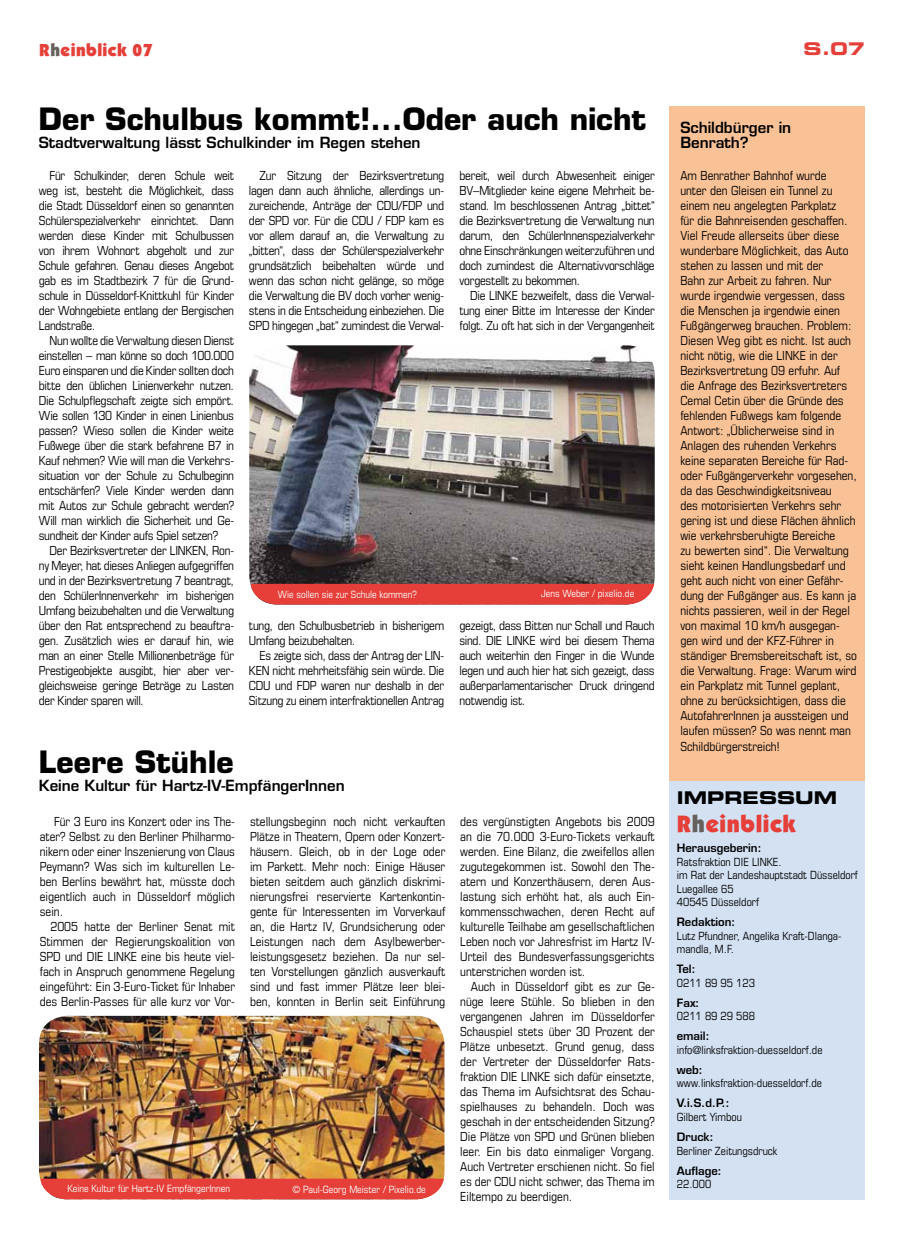
<style>
.page{position:relative;width:904px;height:1241px;background:#fff}
.page>*{position:absolute;margin:0;border:0;box-sizing:border-box;transform-origin:0 0}
.t1{font:700 30px "Eurostile LT";color:#000}
.t2{font:23.75px "Itc Kabel Ultra";letter-spacing:.025em;color:#e63f39}
.t3{font:17.5px "Itc Kabel Ultra";letter-spacing:.025em;color:#e63f39}
.t4{font:17.5px "Eurostile LT Bold Extended Two";color:#000}
.t5{font:17.5px "Eurostile LT Bold Extended Two";color:#e63f39}
.t6{font:600 15px/15px "Eurostile LT";color:#000}
.t7{font:condensed 12.5px/15px "Eurostile LT";color:#000;text-align:justify}
.t8{font:condensed 12.5px/15px "Eurostile LT";letter-spacing:-.02em;color:#000}
.t9{font:condensed 11.25px/13.5px "Eurostile LT";color:#000}
.t10{font:600 11.25px "Eurostile LT";color:#000}
.t11{font:condensed 10px "Eurostile LT";color:#fff}
.s1{color:#66605c}
</style>
<div class="page">
<div style="left:669px;top:780px;width:196px;height:419px;background:#d3e1f3"></div>
<div style="left:669px;top:106px;width:195px;height:674px;background:#f8c196"></div>
<img style="left:249px;top:345px;width:405px;height:241px">
<svg style="left:251px;top:583px;width:403px;height:21px;background:#e0443e"></svg>
<img style="left:39px;top:1015px;width:405px;height:163px">
<svg style="left:40px;top:1178px;width:404px;height:21px;background:#e4463f"></svg>
<h3 class="t3" style="left:39px;top:39px;width:115px">R<span class="s1">h</span>einblick 07</h3>
<h3 class="t5" style="left:803px;top:37px;width:63px">S.07</h3>
<h1 class="t1" style="left:39px;top:100px;width:608px">Der Schulbus kommt!...Oder auch nicht</h1>
<p class="t6" style="left:39px;top:135px;width:383px">Stadtverwaltung lässt Schulkinder im Regen stehen</p>
<p class="t7" style="left:39px;top:168px;width:197px;text-indent:11px">Für Schulkinder, deren Schule weit weg ist, besteht die Möglichkeit, dass die Stadt Düsseldorf einen so genannten Schülerspezialverkehr einrichtet. Dann werden diese Kinder mit Schulbussen von ihrem Wohnort abgeholt und zur Schule gefahren. Genau dieses Angebot gab es im Stadtbezirk 7 für die Grund&shy;schule in Düsseldorf-Knittkuhl für Kinder der Wohngebiete entlang der Bergischen Landstraße.</p>
<p class="t7" style="left:39px;top:333px;width:197px;text-indent:11px">Nun wollte die Verwaltung diesen Dienst einstellen – man könne so doch 100.000<br>Euro einsparen und die Kinder sollten doch bitte den üblichen Linienverkehr nutzen.<br>Die Schulpflegschaft zeigte sich empört.<br>Wie sollen 130 Kinder in einen Linienbus passen? Wieso sollen die Kinder weite Fußwege über die stark befahrene B7 in Kauf nehmen? Wie will man die Verkehrs&shy;situation vor der Schule zu Schulbeginn entschärfen? Viele Kinder werden dann mit Autos zur Schule gebracht werden?<br>Will man wirklich die Sicherheit und Ge&shy;sundheit der Kinder aufs Spiel setzen?</p>
<p class="t7" style="left:39px;top:543px;width:197px;text-indent:11px">Der Bezirksvertreter der LINKEN, Ron&shy;ny Meyer, hat dieses Anliegen aufgegriffen und in der Bezirksvertretung 7 beantragt, den SchülerInnenverkehr im bisherigen Umfang beizubehalten und die Verwaltung über den Rat entsprechend zu beauftra&shy;gen. Zusätzlich wies er darauf hin, wie man an einer Stelle Millionenbeträge für Prestigeobjekte ausgibt, hier aber ver&shy;gleichsweise geringe Beträge zu Lasten der Kinder sparen will.</p>
<p class="t7" style="left:249px;top:168px;width:197px;text-indent:11px">Zur Sitzung der Bezirksvertretung lagen dann auch ähnliche, allerdings un&shy;zureichende, Anträge der CDU/FDP und der SPD vor. Für die CDU / FDP kam es vor allem darauf an, die Verwaltung zu „bitten“, dass der Schülerspezialverkehr grundsätzlich beibehalten würde und wenn das schon nicht gelänge, so möge die Verwaltung die BV doch vorher wenig&shy;stens in die Entscheidung einbeziehen. Die SPD hingegen „bat“ zumindest die Verwal-</p>
<p class="t7" style="left:459px;top:168px;width:197px">bereit, weil durch Abwesenheit einiger BV–Mitglieder keine eigene Mehrheit be&shy;stand. Im beschlossenen Antrag „bittet“ die Bezirksvertretung die Verwaltung nun darum, den SchülerInnenspezialverkehr ohne Einschränkungen weiterzuführen und doch zumindest die Alternativvorschläge vorgestellt zu bekommen.</p>
<p class="t7" style="left:459px;top:288px;width:197px;text-indent:11px">Die LINKE bezweifelt, dass die Verwal&shy;tung einer Bitte im Interesse der Kinder folgt. Zu oft hat sich in der Vergangenheit</p>
<p class="t11" style="left:278px;top:588px;width:140px">Wie sollen sie zur Schule kommen?</p>
<p class="t11" style="left:541px;top:587px;width:95px">Jens Weber / pixelio.de</p>
<p class="t7" style="left:459px;top:618px;width:197px">gezeigt, dass Bitten nur Schall und Rauch sind. DIE LINKE wird bei diesem Thema auch weiterhin den Finger in die Wunde legen und auch hier hat sich gezeigt, dass außerparlamentarischer Druck dringend notwendig ist.</p>
<p class="t8" style="left:249px;top:618px;width:197px">tung, den Schulbusbetrieb in bisherigem<br>Umfang beizubehalten.</p>
<p class="t7" style="left:249px;top:648px;width:197px;text-indent:11px">Es zeigte sich, dass der Antrag der LIN-KEN nicht mehrheitsfähig sein würde. Die CDU und FDP waren nur deshalb in der Sitzung zu einem interfraktionellen Antrag</p>
<h1 class="t1" style="left:39px;top:743px;width:196px">Leere Stühle</h1>
<p class="t6" style="left:39px;top:777px;width:307px">Keine Kultur für Hartz-IV-EmpfängerInnen</p>
<p class="t7" style="left:250px;top:813px;width:197px">stellungsbeginn noch nicht verkauften Plätze in Theatern, Opern oder Konzert&shy;häusern. Gleich, ob in der Loge oder im Parkett. Mehr noch: Einige Häuser bieten seitdem auch gänzlich diskrimi&shy;nierungsfrei reservierte Kartenkontin&shy;gente für Interessenten im Vorverkauf an, die Hartz IV, Grundsicherung oder Leistungen nach dem Asylbewerber&shy;leistungsgesetz beziehen. Da nur sel&shy;ten Vorstellungen gänzlich ausverkauft sind und fast immer Plätze leer blei&shy;ben, konnten in Berlin seit Einführung</p>
<p class="t7" style="left:460px;top:813px;width:196px">des vergünstigten Angebots bis 2009 an die 70.000 3-Euro-Tickets verkauft werden. Eine Bilanz, die zweifellos allen zugutegekommen ist. Sowohl den The&shy;atern und Konzerthäusern, deren Aus&shy;lastung sich erhöht hat, als auch Ein&shy;kommensschwachen, deren Recht auf kulturelle Teilhabe am gesellschaftlichen Leben noch vor Jahresfrist im Hartz IV-Urteil des Bundesverfassungsgerichts unterstrichen worden ist.</p>
<p class="t7" style="left:40px;top:813px;width:197px;text-indent:14px">Für 3 Euro ins Konzert oder ins The&shy;ater? Selbst zu den Berliner Philharmo&shy;nikern oder einer Inszenierung von Claus Peymann? Was sich im kulturellen Le&shy;ben Berlins bewährt hat, müsste doch eigentlich auch in Düsseldorf möglich sein.</p>
<p class="t7" style="left:40px;top:918px;width:197px;text-indent:11px">2005 hatte der Berliner Senat mit Stimmen der Regierungskoalition von SPD und DIE LINKE eine bis heute viel&shy;fach in Anspruch genommene Regelung eingeführt: Ein 3-Euro-Ticket für Inhaber des Berlin-Passes für alle kurz vor Vor-</p>
<p class="t7" style="left:460px;top:978px;width:196px;text-indent:11px">Auch in Düsseldorf gibt es zur Ge&shy;nüge leere Stühle. So blieben in den vergangenen Jahren im Düsseldorfer Schauspiel stets über 30 Prozent der Plätze unbesetzt. Grund genug, dass der Vertreter der Düsseldorfer Rats&shy;fraktion DIE LINKE sich dafür einsetzte, das Thema im Aufsichtsrat des Schau&shy;spielhauses zu behandeln. Doch was geschah in der entscheidenden Sitzung?<br>Die Plätze von SPD und Grünen blieben leer. Ein bis dato einmaliger Vorgang.<br>Auch Vertreter erschienen nicht. So fiel es der CDU nicht schwer, das Thema im Eiltempo zu beerdigen.</p>
<p class="t11" style="left:67px;top:1182px;width:164px">Keine Kultur für Hartz-IV EmpfängerInnen</p>
<p class="t11" style="left:292px;top:1183px;width:135px">© Paul-Georg Meister / Pixelio.de</p>
<p class="t6" style="left:680px;top:120px;width:112px">Schildbürger in<br>Benrath?</p>
<p class="t7" style="left:680px;top:168px;width:178px;text-align:left">Am Benrather Bahnhof wurde<br>unter den Gleisen ein Tunnel zu einem neu angelegten Parkplatz<br>für die Bahnreisenden geschaffen.<br>Viel Freude allerseits über diese wunderbare Möglichkeit, das Auto stehen zu lassen und mit der<br>Bahn zur Arbeit zu fahren. Nur wurde irgendwie vergessen, dass die Menschen ja irgendwie einen<br>Fußgängerweg brauchen. Problem:<br>Diesen Weg gibt es nicht. Ist auch nicht nötig, wie die LINKE in der<br>Bezirksvertretung 09 erfuhr. Auf die Anfrage des Bezirksvertreters<br>Cemal Cetin über die Gründe des fehlenden Fußwegs kam folgende<br>Antwort: „Üblicherweise sind in<br>Anlagen des ruhenden Verkehrs keine separaten Bereiche für Rad&shy;oder Fußgängerverkehr vorgesehen, da das Geschwindigkeitsniveau<br>des motorisierten Verkehrs sehr gering ist und diese Flächen ähnlich wie verkehrsberuhigte Bereiche<br>zu bewerten sind“. Die Verwaltung sieht keinen Handlungsbedarf und geht auch nicht von einer Gefähr&shy;dung der Fußgänger aus. Es kann ja nichts passieren, weil in der Regel von maximal 10 km/h ausgegan&shy;gen wird und der KFZ-Führer in ständiger Bremsbereitschaft ist, so die Verwaltung. Frage: Warum wird ein Parkplatz mit Tunnel geplant, ohne zu berücksichtigen, dass die<br>AutofahrerInnen ja aussteigen und laufen müssen? So was nennt man<br>Schildbürgerstreich!</p>
<h3 class="t4" style="left:677px;top:785px;width:162px">IMPRESSUM</h3>
<h2 class="t2" style="left:677px;top:809px;width:120px">R<span class="s1">h</span>einblick</h2>
<p class="t10" style="left:677px;top:841px;width:86px">Herausgeberin:</p>
<p class="t9" style="left:677px;top:854px;width:182px">Ratsfraktion DIE LINKE.<br>im Rat der Landeshauptstadt Düsseldorf<br>Luegallee 65<br>40545 Düsseldorf</p>
<p class="t10" style="left:677px;top:915px;width:60px">Redaktion:</p>
<p class="t9" style="left:677px;top:928px;width:166px">Lutz Pfundner, Angelika Kraft-Dlanga&shy;mandla, M.F.</p>
<p class="t10" style="left:677px;top:962px;width:20px">Tel:</p>
<p class="t9" style="left:677px;top:975px;width:80px">0211 89 95 123</p>
<p class="t10" style="left:677px;top:995px;width:24px">Fax:</p>
<p class="t9" style="left:677px;top:1009px;width:80px">0211 89 29 588</p>
<p class="t10" style="left:677px;top:1029px;width:34px">email:</p>
<p class="t9" style="left:677px;top:1042px;width:147px">info@linksfraktion-duesseldorf.de</p>
<p class="t10" style="left:677px;top:1062px;width:28px">web:</p>
<p class="t9" style="left:677px;top:1076px;width:147px">www.linksfraktion-duesseldorf.de</p>
<p class="t10" style="left:677px;top:1096px;width:54px">V.i.S.d.P.:</p>
<p class="t9" style="left:677px;top:1109px;width:67px">Gilbert Yimbou</p>
<p class="t10" style="left:677px;top:1129px;width:38px">Druck:</p>
<p class="t9" style="left:677px;top:1143px;width:102px">Berliner Zeitungsdruck</p>
<p class="t10" style="left:677px;top:1163px;width:47px">Auflage:</p>
<p class="t9" style="left:677px;top:1176px;width:36px">22.000</p>
</div>
